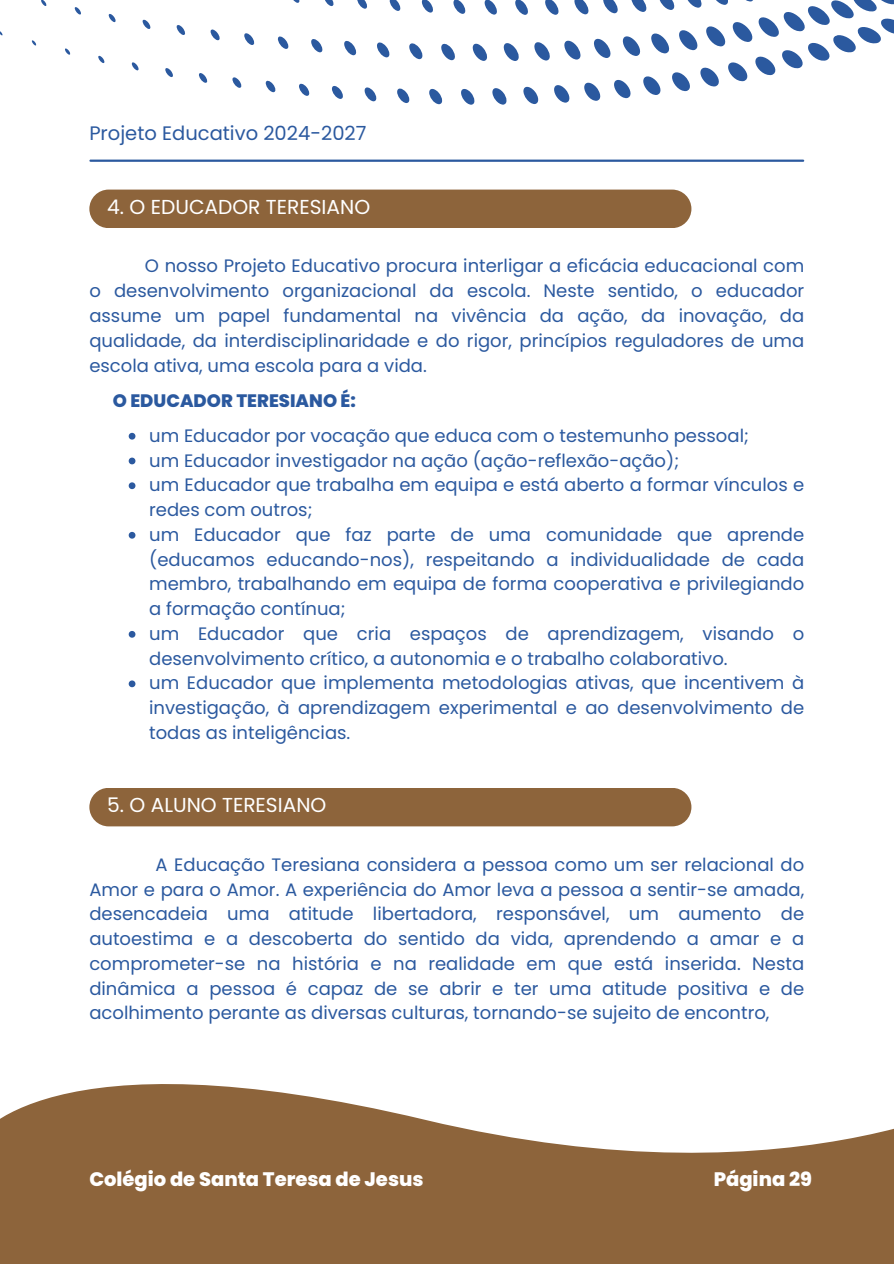
<style>
.page{position:relative;width:894px;height:1264px;background:#fff}
.page>*{position:absolute;margin:0;border:0;box-sizing:border-box;transform-origin:0 0}
.t1{font:20.1px "Poppins";color:#fff}
.t2{font:800 19.5px "Poppins";color:#fff}
.t3{font:19.5px "Poppins";color:#2b599f}
.t4{font:18px/24.8px "Poppins";color:#2b599f;text-align:justify}
.t5{font:800 18px "Poppins";color:#2b599f}
</style>
<div class="page">
<svg style="left:0;top:1084px;width:893px;height:179px;fill:#8d643b"></svg>
<svg style="left:31px;top:40px;width:6px;height:6px"></svg>
<svg style="left:65px;top:48px;width:6px;height:7px"></svg>
<svg style="left:98px;top:55px;width:7px;height:8px"></svg>
<svg style="left:131px;top:62px;width:8px;height:9px"></svg>
<svg style="left:165px;top:68px;width:8px;height:9px"></svg>
<svg style="left:199px;top:73px;width:9px;height:10px"></svg>
<svg style="left:41px;top:0;width:6px;height:6px"></svg>
<svg style="left:74px;top:7px;width:7px;height:8px"></svg>
<svg style="left:108px;top:14px;width:8px;height:9px"></svg>
<svg style="left:142px;top:19px;width:9px;height:10px"></svg>
<svg style="left:176px;top:25px;width:9px;height:10px"></svg>
<svg style="left:210px;top:29px;width:10px;height:12px"></svg>
<svg style="left:232px;top:0;width:661px;height:105px"></svg>
<hr style="left:90px;top:159px;width:712px;height:3px;background:#2b599f">
<div style="left:89px;top:189px;width:602px;height:39px;background:#8d643b;border-radius:19px"></div>
<svg style="left:129px;top:433px;width:6px;height:6px"></svg>
<svg style="left:129px;top:457px;width:6px;height:7px"></svg>
<svg style="left:129px;top:482px;width:6px;height:7px"></svg>
<svg style="left:129px;top:532px;width:6px;height:6px"></svg>
<svg style="left:129px;top:631px;width:6px;height:6px"></svg>
<svg style="left:129px;top:680px;width:6px;height:7px"></svg>
<div style="left:89px;top:787px;width:602px;height:39px;background:#8d643b;border-radius:19px"></div>
<h1 class="t3" style="left:89px;top:119px;width:278px">Projeto Educativo 2024-2027</h1>
<p class="t1" style="left:107px;top:192px;width:264px">4. O EDUCADOR TERESIANO</p>
<h4 class="t4" style="left:89px;top:254px;width:716px;text-indent:56px">O nosso Projeto Educativo procura interligar a eficácia educacional com o desenvolvimento organizacional da escola. Neste sentido, o educador assume um papel fundamental na vivência da ação, da inovação, da qualidade, da interdisciplinaridade e do rigor, princípios reguladores de uma escola ativa, uma escola para a vida.</h4>
<p class="t5" style="left:113px;top:388px;width:244px">O EDUCADOR TERESIANO É:</p>
<p class="t4" style="left:149px;top:423px;width:601px">um Educador por vocação que educa com o testemunho pessoal;</p>
<p class="t4" style="left:149px;top:448px;width:531px">um Educador investigador na ação (ação-reflexão-ação);</p>
<p class="t4" style="left:149px;top:472px;width:656px">um Educador que trabalha em equipa e está aberto a formar vínculos e redes com outros;</p>
<p class="t4" style="left:149px;top:522px;width:656px">um Educador que faz parte de uma comunidade que aprende (educamos educando-nos), respeitando a individualidade de cada membro, trabalhando em equipa de forma cooperativa e privilegiando a formação contínua;</p>
<p class="t4" style="left:149px;top:621px;width:656px">um Educador que cria espaços de aprendizagem, visando o desenvolvimento crítico, a autonomia e o trabalho colaborativo.</p>
<h1 class="t4" style="left:149px;top:670px;width:656px">um Educador que implementa metodologias ativas, que incentivem à investigação, à aprendizagem experimental e ao desenvolvimento de todas as inteligências.</h1>
<p class="t1" style="left:107px;top:790px;width:220px">5. O ALUNO TERESIANO</p>
<p class="t4" style="left:89px;top:852px;width:716px;text-indent:66px">A Educação Teresiana considera a pessoa como um ser relacional do Amor e para o Amor. A experiência do Amor leva a pessoa a sentir-se amada, desencadeia uma atitude libertadora, responsável, um aumento de autoestima e a descoberta do sentido da vida, aprendendo a amar e a comprometer-se na história e na realidade em que está inserida. Nesta dinâmica a pessoa é capaz de se abrir e ter uma atitude positiva e de acolhimento perante as diversas culturas, tornando-se sujeito de encontro,</p>
<p class="t2" style="left:89px;top:1165px;width:335px">Colégio de Santa Teresa de Jesus</p>
<h3 class="t2" style="left:713px;top:1165px;width:100px">Página 29</h3>
</div>
